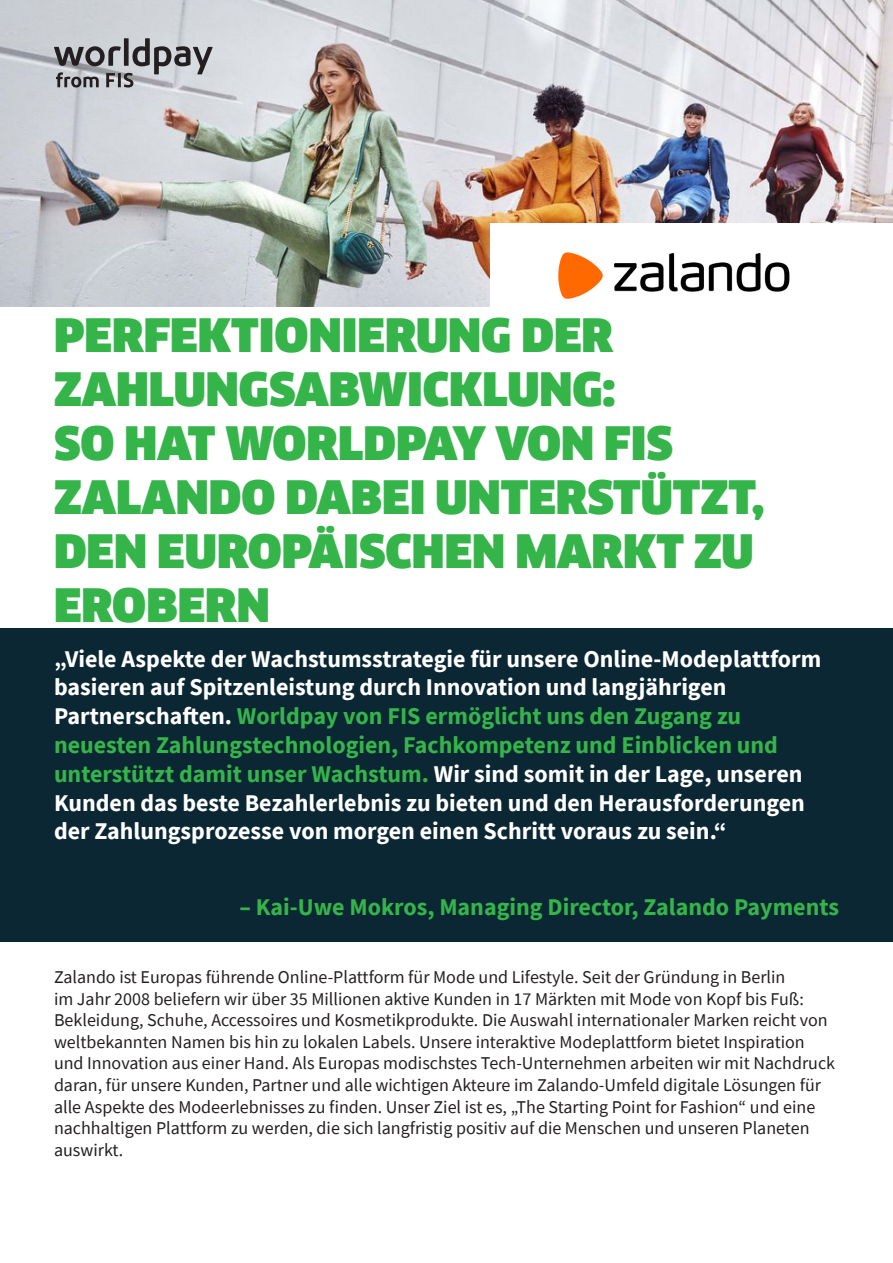
<style>
.page{position:relative;width:893px;height:1263px;background:#fff}
.page>*{position:absolute;margin:0;border:0;box-sizing:border-box;transform-origin:0 0}
.heading-11{font:900 45px/54px "Clan Offc Pro";color:#35b44a}
.t1{font:700 24px/28.8px "Source Sans Pro";color:#fff}
.t2{font:700 24px "Source Sans Pro";color:#35b44a}
.t3{font:18px/21.6px "Source Sans Pro";color:#231f20}
.s1{color:#35b44a}
</style>
<div class="page">
<div style="left:0;top:628px;width:893px;height:314px;background:#0a2733"></div>
<img style="left:0;top:0;width:893px;height:306px">
<svg style="left:54px;top:38px;width:159px;height:50px;background:#9e9fa3"></svg>
<div style="left:490px;top:223px;width:402px;height:128px;background:#fff"></div>
<img style="left:558px;top:252px;width:232px;height:47px">
<p class="heading-11" style="left:54px;top:308px;width:712px">PERFEKTIONIERUNG DER<br>ZAHLUNGSABWICKLUNG:<br>SO HAT WORLDPAY VON FIS<br>ZALANDO DABEI UNTERSTÜTZT,<br>DEN EUROPÄISCHEN MARKT ZU<br>EROBERN</p>
<p class="t1" style="left:54px;top:644px;width:769px">„Viele Aspekte der Wachstumsstrategie für unsere Online-Modeplattform basieren auf Spitzenleistung durch Innovation und langjährigen Partnerschaften. <span class="s1">Worldpay von FIS ermöglicht uns den Zugang zu neuesten Zahlungstechnologien, Fachkompetenz und Einblicken und unterstützt damit unser Wachstum.</span> Wir sind somit in der Lage, unseren Kunden das beste Bezahlerlebnis zu bieten und den Herausforderungen der Zahlungsprozesse von morgen einen Schritt voraus zu sein.“</p>
<p class="t2" style="left:239px;top:891px;width:601px">– Kai-Uwe Mokros, Managing Director, Zalando Payments</p>
<p class="t3" style="left:54px;top:966px;width:783px">Zalando ist Europas führende Online-Plattform für Mode und Lifestyle. Seit der Gründung in Berlin<br>im Jahr 2008 beliefern wir über 35 Millionen aktive Kunden in 17 Märkten mit Mode von Kopf bis Fuß:<br>Bekleidung, Schuhe, Accessoires und Kosmetikprodukte. Die Auswahl internationaler Marken reicht von weltbekannten Namen bis hin zu lokalen Labels. Unsere interaktive Modeplattform bietet Inspiration und Innovation aus einer Hand. Als Europas modischstes Tech-Unternehmen arbeiten wir mit Nachdruck daran, für unsere Kunden, Partner und alle wichtigen Akteure im Zalando-Umfeld digitale Lösungen für alle Aspekte des Modeerlebnisses zu finden. Unser Ziel ist es, „The Starting Point for Fashion“ und eine nachhaltigen Plattform zu werden, die sich langfristig positiv auf die Menschen und unseren Planeten auswirkt.</p>
</div>
